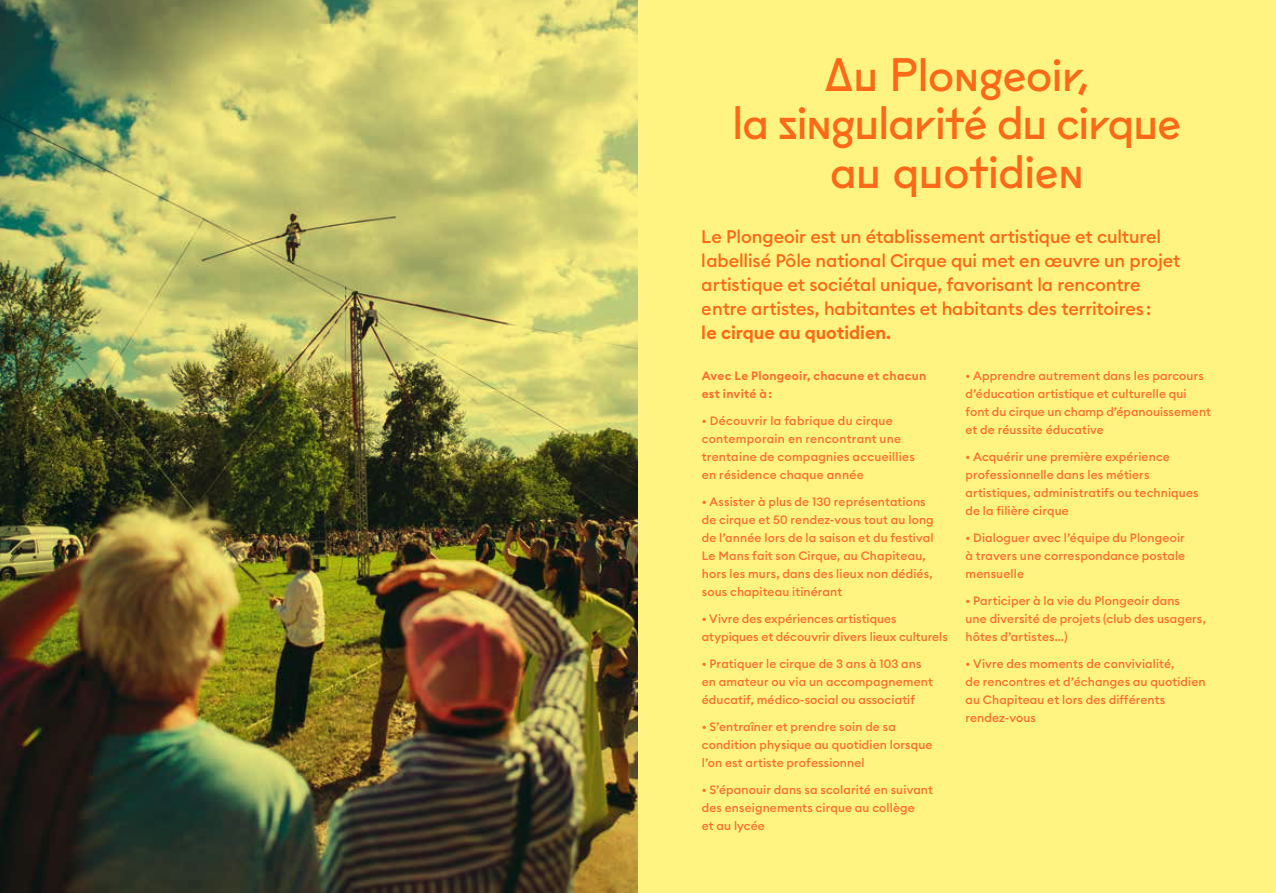
<style>
.page{position:relative;width:1276px;height:893px;background:#fff}
.page>*{position:absolute;margin:0;border:0;box-sizing:border-box;transform-origin:0 0}
.t1{font:45px/48px "Fugue Tails";letter-spacing:-.015em;color:#ff6e2f;text-align:center}
.t2{font:500 18px/24px "Euclid Circular B";letter-spacing:-.005em;color:#ff6e2f}
.t3{font:600 18px "Euclid Circular B";letter-spacing:-.005em;color:#ff6e2f}
.t4{font:500 12px/18px "Euclid Circular B";letter-spacing:.01em;color:#ff6e2f}
.t5{font:600 12px/18px "Euclid Circular B";letter-spacing:.025em;color:#ff6e2f}
</style>
<div class="page">
<div style="left:638px;top:0;width:638px;height:893px;background:#fff482"></div>
<img style="left:0;top:0;width:638px;height:893px">
<h1 class="t1" style="left:732px;top:48px;width:450px">Au Plongeoir,<br>la singularité du cirque au quotidien</h1>
<h2 class="t2" style="left:702px;top:225px;width:480px">Le Plongeoir est un établissement artistique et culturel labellisé Pôle national Cirque qui met en œuvre un projet artistique et sociétal unique, favorisant la rencontre entre artistes, habitantes et habitants des territoires :</h2>
<h2 class="t3" style="left:702px;top:321px;width:191px">le cirque au quotidien.</h2>
<p class="t5" style="left:702px;top:366px;width:226px">Avec Le Plongeoir, chacune et chacun est invité à :</p>
<p class="t4" style="left:702px;top:411px;width:215px">• Découvrir la fabrique du cirque contemporain en rencontrant une trentaine de compagnies accueillies en résidence chaque année</p>
<p class="t4" style="left:702px;top:492px;width:233px">• Assister à plus de 130 représentations de cirque et 50 rendez-vous tout au long de l’année lors de la saison et du festival Le Mans fait son Cirque, au Chapiteau, hors les murs, dans des lieux non dédiés, sous chapiteau itinérant</p>
<p class="t4" style="left:702px;top:609px;width:247px">• Vivre des expériences artistiques atypiques et découvrir divers lieux culturels</p>
<p class="t4" style="left:702px;top:654px;width:233px">• Pratiquer le cirque de 3 ans à 103 ans en amateur ou via un accompagnement éducatif, médico-social ou associatif</p>
<p class="t4" style="left:702px;top:717px;width:232px">• S’entraîner et prendre soin de sa condition physique au quotidien lorsque l’on est artiste professionnel</p>
<p class="t4" style="left:702px;top:780px;width:233px">• S’épanouir dans sa scolarité en suivant des enseignements cirque au collège<br>et au lycée</p>
<p class="t4" style="left:965px;top:366px;width:247px">• Apprendre autrement dans les parcours d’éducation artistique et culturelle qui font du cirque un champ d’épanouissement et de réussite éducative</p>
<p class="t4" style="left:965px;top:447px;width:235px">• Acquérir une première expérience professionnelle dans les métiers artistiques, administratifs ou techniques de la filière cirque</p>
<p class="t4" style="left:965px;top:528px;width:221px;text-align:justify">• Dialoguer avec l’équipe du Plongeoir à travers une correspondance postale mensuelle</p>
<p class="t4" style="left:965px;top:591px;width:242px">• Participer à la vie du Plongeoir dans<br>une diversité de projets (club des usagers, hôtes d’artistes…)</p>
<p class="t4" style="left:965px;top:654px;width:242px">• Vivre des moments de convivialité,<br>de rencontres et d’échanges au quotidien au Chapiteau et lors des différents rendez-vous</p>
</div>
